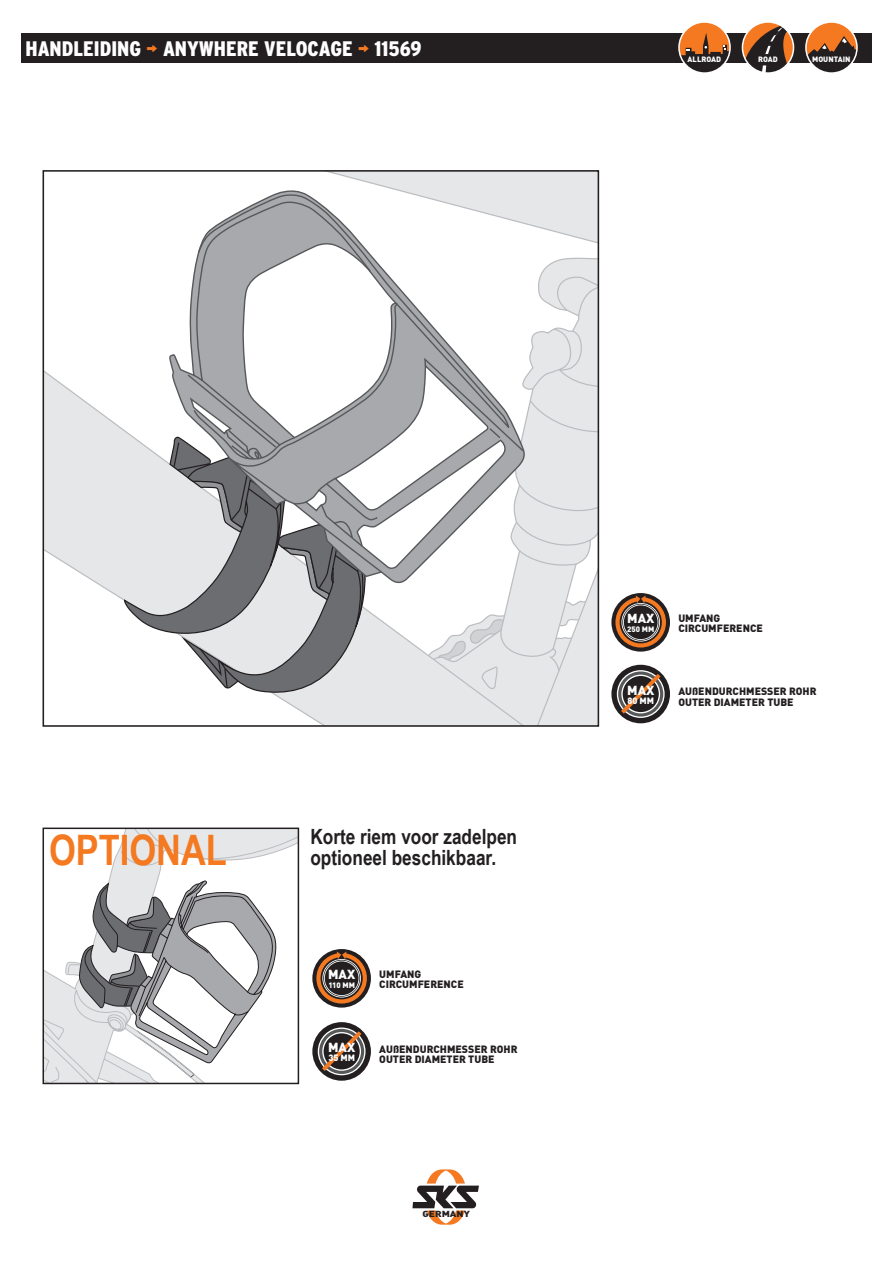
<style>
.page{position:relative;width:893px;height:1263px;background:#fff}
.page>*{position:absolute;margin:0;border:0;box-sizing:border-box;transform-origin:0 0}
.t1{font:700 42px "Arial Narrow";color:#f47921}
.t2{font:700 21px/21px "Arial Narrow";color:#231f20}
.t3{font:900 condensed 21px "Interstate";color:#fff}
.t4{font:900 12.9px "DIN";color:#fff}
.t5{font:900 10.5px/10.5px "DIN";color:#231f20}
.t6{font:900 9px "DIN";color:#fff}
.t7{font:8.7px "DIN Black Alternate";color:#231f20;scale:1.17 1}
.t8{font:900 7.8px "DIN";color:#fff}
.t9{font:7.65px "DIN Black Alternate";color:#fff}
.s1{color:#f47921}
</style>
<div class="page">
<svg style="left:412px;top:1169px;width:67px;height:56px"></svg>
<svg style="left:46px;top:173px;width:550px;height:427px"></svg>
<svg style="left:168px;top:184px;width:361px;height:57px"></svg>
<svg style="left:125px;top:241px;width:471px;height:483px"></svg>
<svg style="left:186px;top:192px;width:339px;height:382px"></svg>
<div style="left:43px;top:170px;width:556px;height:557px;border:2px solid #231f20"></div>
<svg style="left:46px;top:830px;width:250px;height:251px"></svg>
<div style="left:43px;top:827px;width:256px;height:257px;border:2px solid #231f20"></div>
<div style="left:21px;top:34px;width:851px;height:29px;background:#231f20"></div>
<div style="left:679px;top:22px;width:51px;height:51px;background:#f47921;border-radius:50%"></div>
<div style="left:678px;top:21px;width:53px;height:53px;border:2px solid #fff;border-radius:50%"></div>
<svg style="left:679px;top:33px;width:51px;height:40px"></svg>
<svg style="left:742px;top:24px;width:51px;height:47px"></svg>
<div style="left:742px;top:21px;width:52px;height:53px;border:2px solid #fff;border-radius:50%"></div>
<div style="left:806px;top:22px;width:51px;height:51px;background:#f47921;border-radius:50%"></div>
<svg style="left:806px;top:36px;width:51px;height:35px"></svg>
<div style="left:805px;top:21px;width:53px;height:53px;border:2px solid #fff;border-radius:50%"></div>
<svg style="left:610px;top:592px;width:61px;height:61px"></svg>
<div style="left:609px;top:591px;width:63px;height:62px;border:2px solid #fff;border-radius:50%"></div>
<svg style="left:615px;top:595px;width:51px;height:52px;background:#755643"></svg>
<svg style="left:610px;top:664px;width:61px;height:60px"></svg>
<div style="left:609px;top:663px;width:63px;height:62px;border:2px solid #fff;border-radius:50%"></div>
<svg style="left:617px;top:670px;width:48px;height:48px;background:#665952"></svg>
<svg style="left:311px;top:948px;width:61px;height:60px"></svg>
<div style="left:310px;top:947px;width:63px;height:62px;border:2px solid #fff;border-radius:50%"></div>
<svg style="left:316px;top:951px;width:51px;height:52px;background:#755643"></svg>
<svg style="left:311px;top:1021px;width:61px;height:61px"></svg>
<div style="left:310px;top:1020px;width:63px;height:63px;border:2px solid #fff;border-radius:50%"></div>
<svg style="left:318px;top:1027px;width:47px;height:48px;background:#655852"></svg>
<h2 class="t3" style="left:26px;top:37px;width:398px">HANDLEIDING <span class="s1">¬</span> ANYWHERE VELOCAGE <span class="s1">¬</span> 11569</h2>
<p class="t9" style="left:688px;top:54px;width:35px">ALLROAD</p>
<p class="t9" style="left:758px;top:54px;width:21px">ROAD</p>
<p class="t9" style="left:812px;top:54px;width:40px">MOUNTAIN</p>
<h1 class="t1" style="left:49px;top:819px;width:179px">OPTIONAL</h1>
<h2 class="t2" style="left:310px;top:825px;width:208px">Korte riem voor zadelpen optioneel beschikbaar.</h2>
<p class="t4" style="left:328px;top:966px;width:29px">MAX</p>
<p class="t8" style="left:328px;top:980px;width:28px">110 MM</p>
<p class="t5" style="left:379px;top:968px;width:86px">UMFANG<br>CIRCUMFERENCE</p>
<p class="t4" style="left:328px;top:1039px;width:29px">MAX</p>
<p class="t6" style="left:328px;top:1052px;width:28px">35 MM</p>
<p class="t5" style="left:379px;top:1043px;width:140px">AUßENDURCHMESSER ROHR<br>OUTER DIAMETER TUBE</p>
<p class="t7" style="left:422px;top:1208px;width:42px">GERMANY</p>
<p class="t4" style="left:627px;top:610px;width:29px">MAX</p>
<p class="t8" style="left:627px;top:624px;width:29px">250 MM</p>
<p class="t5" style="left:678px;top:612px;width:86px">UMFANG<br>CIRCUMFERENCE</p>
<p class="t4" style="left:627px;top:681px;width:29px">MAX</p>
<p class="t6" style="left:627px;top:695px;width:28px">80 MM</p>
<p class="t5" style="left:678px;top:686px;width:140px">AUßENDURCHMESSER ROHR<br>OUTER DIAMETER TUBE</p>
</div>
